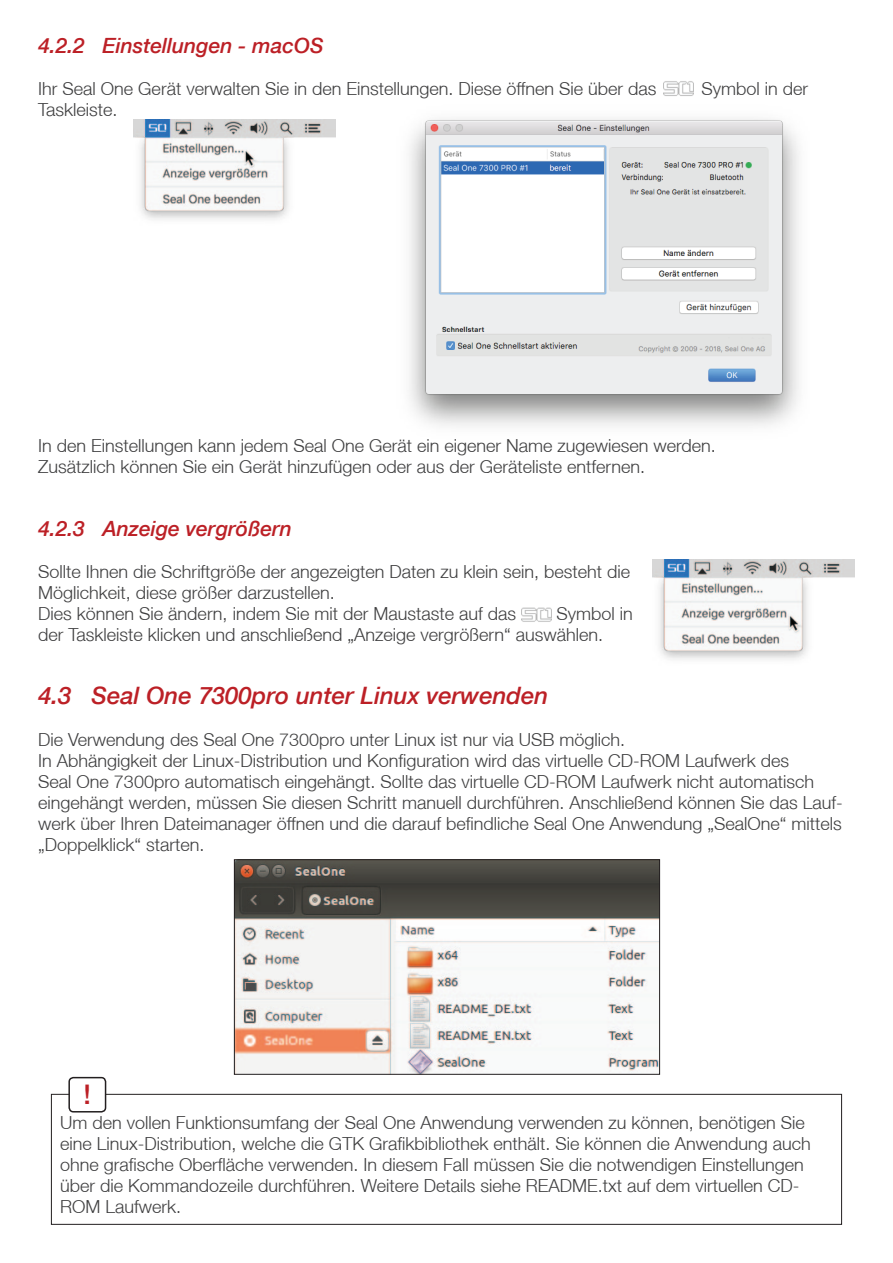
<style>
.page{position:relative;width:893px;height:1263px;background:#fff}
.page>*{position:absolute;margin:0;border:0;box-sizing:border-box;transform-origin:0 0}
.t1{font:500 27px "Helvetica Neue LT";color:#bc2026}
.t2{font:italic 500 24px "Helvetica Neue LT";color:#bc2026}
.t3{font:italic 500 21px "Helvetica Neue LT";color:#bc2026}
.t4{font:300 18px/21px "Helvetica Neue LT";color:#3e3e3f}
</style>
<div class="page">
<img style="left:521px;top:607px;width:30px;height:15px">
<img style="left:236px;top:861px;width:422px;height:212px">
<div style="left:234px;top:859px;width:426px;height:216px;border:1px solid #231f20"></div>
<div style="left:51px;top:1094px;width:791px;height:131px;border:1px solid #231f20"></div>
<div style="left:69px;top:1077px;width:37px;height:35px;background:#fff;border-radius:4px"></div>
<div style="left:68px;top:1077px;width:38px;height:35px;border:2px solid #231f20;border-radius:4px"></div>
<img style="left:663px;top:81px;width:31px;height:15px">
<img style="left:133px;top:119px;width:202px;height:101px">
<img style="left:409px;top:119px;width:390px;height:307px">
<img style="left:652px;top:560px;width:203px;height:100px">
<p class="t3" style="left:38px;top:33px;width:287px">4.2.2 Einstellungen - macOS</p>
<p class="t4" style="left:38px;top:78px;width:620px">Ihr Seal One Gerät verwalten Sie in den Einstellungen. Diese öffnen Sie über das</p>
<p class="t4" style="left:701px;top:78px;width:108px">Symbol in der</p>
<p class="t4" style="left:38px;top:99px;width:81px">Taskleiste.</p>
<p class="t4" style="left:38px;top:435px;width:679px">In den Einstellungen kann jedem Seal One Gerät ein eigener Name zugewiesen werden.<br>Zusätzlich können Sie ein Gerät hinzufügen oder aus der Geräteliste entfernen.</p>
<p class="t3" style="left:38px;top:516px;width:255px">4.2.3 Anzeige vergrößern</p>
<p class="t4" style="left:38px;top:561px;width:593px">Sollte Ihnen die Schriftgröße der angezeigten Daten zu klein sein, besteht die<br>Möglichkeit, diese größer darzustellen.<br>Dies können Sie ändern, indem Sie mit der Maustaste auf das</p>
<p class="t4" style="left:38px;top:603px;width:596px;text-indent:518px">Symbol in der Taskleiste klicken und anschließend „Anzeige vergrößern“ auswählen.</p>
<h2 class="t2" style="left:38px;top:682px;width:511px">4.3 Seal One 7300pro unter Linux verwenden</h2>
<p class="t4" style="left:38px;top:729px;width:806px">Die Verwendung des Seal One 7300pro unter Linux ist nur via USB möglich.<br>In Abhängigkeit der Linux-Distribution und Konfiguration wird das virtuelle CD-ROM Laufwerk des<br>Seal One 7300pro automatisch eingehängt. Sollte das virtuelle CD-ROM Laufwerk nicht automatisch eingehängt werden, müssen Sie diesen Schritt manuell durchführen. Anschließend können Sie das Lauf&shy;werk über Ihren Dateimanager öffnen und die darauf befindliche Seal One Anwendung „SealOne“ mittels „Doppelklick“ starten.</p>
<h1 class="t1" style="left:84px;top:1078px;width:9px">!</h1>
<p class="t4" style="left:60px;top:1111px;width:752px">Um den vollen Funktionsumfang der Seal One Anwendung verwenden zu können, benötigen Sie eine Linux-Distribution, welche die GTK Grafikbibliothek enthält. Sie können die Anwendung auch ohne grafische Oberfläche verwenden. In diesem Fall müssen Sie die notwendigen Einstellungen über die Kommandozeile durchführen. Weitere Details siehe README.txt auf dem virtuellen CD-ROM Laufwerk.</p>
</div>
